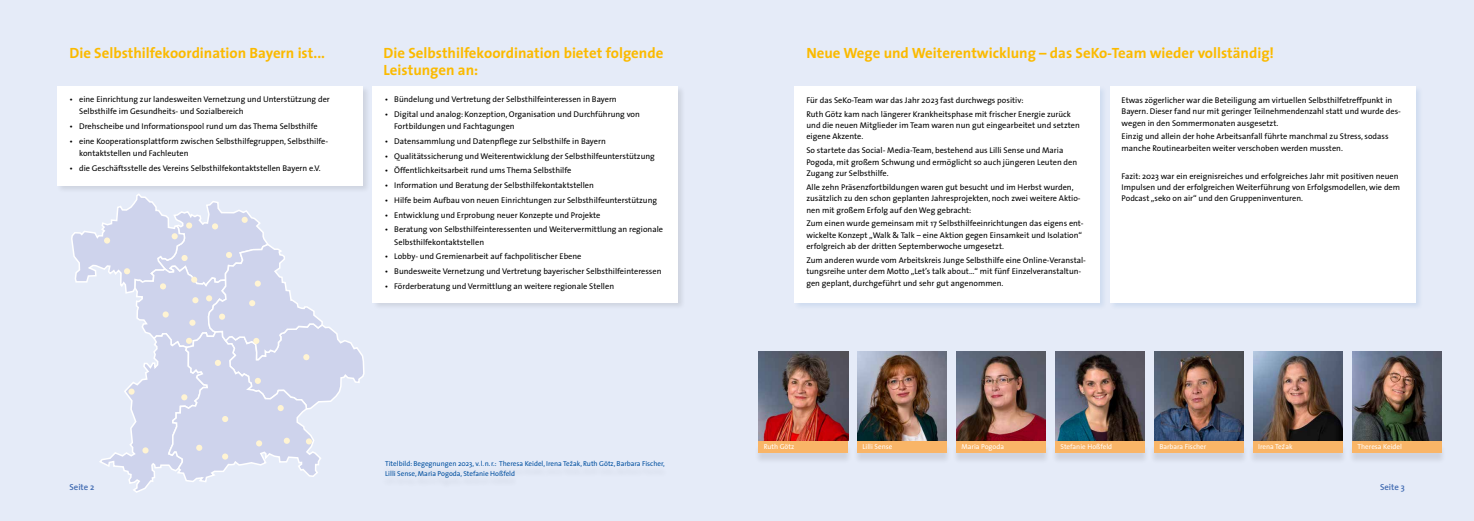
<style>
.page{position:relative;width:1474px;height:521px;background:#fff}
.page>*{position:absolute;margin:0;border:0;box-sizing:border-box;transform-origin:0 0}
.t1{font:700 14.88px/16.6px "The Sans";color:#fbba00}
.t2{font:600 8.75px "The Sans";color:#416bb2}
.t3{font:8.31px/11.4px "The Sans";color:#000}
.t4{font:7.17px/9.6px "The Sans";color:#004f9f}
.t5{font:7.17px "The Sans";color:#fff}
</style>
<div class="page">
<div style="left:0;top:0;width:1473px;height:521px;background:#e5ebf8"></div>
<div style="left:1108px;top:85px;width:315px;height:226px;background:#dbe4f4"></div>
<div style="left:1110px;top:86px;width:305px;height:217px;background:#fff"></div>
<div style="left:56px;top:85px;width:315px;height:109px;background:#000;opacity:.1"></div>
<div style="left:58px;top:86px;width:305px;height:99px;background:#fff"></div>
<div style="left:371px;top:85px;width:315px;height:226px;background:#000;opacity:.1"></div>
<div style="left:373px;top:86px;width:305px;height:217px;background:#fff"></div>
<svg style="left:70px;top:192px;width:295px;height:301px"></svg>
<div style="left:255px;top:280px;width:6px;height:7px;background:#fff4d3;border-radius:50%"></div>
<div style="left:104px;top:237px;width:6px;height:7px;background:#fff4d3;border-radius:50%"></div>
<div style="left:792px;top:85px;width:315px;height:226px;background:#dbe4f4"></div>
<div style="left:794px;top:86px;width:305px;height:217px;background:#fff"></div>
<img style="left:758px;top:352px;width:90px;height:89px">
<div style="left:754px;top:444px;width:98px;height:21px;background:#000;opacity:.1"></div>
<div style="left:758px;top:441px;width:90px;height:11px;background:#f9b567"></div>
<img style="left:1055px;top:352px;width:89px;height:89px">
<div style="left:1050px;top:444px;width:99px;height:21px;background:#000;opacity:.1"></div>
<div style="left:1055px;top:441px;width:89px;height:11px;background:#f9b567"></div>
<img style="left:1154px;top:352px;width:89px;height:89px">
<div style="left:1149px;top:444px;width:99px;height:21px;background:#000;opacity:.1"></div>
<div style="left:1154px;top:441px;width:89px;height:11px;background:#f9b567"></div>
<img style="left:1352px;top:352px;width:89px;height:89px">
<div style="left:1347px;top:444px;width:99px;height:21px;background:#000;opacity:.1"></div>
<div style="left:1352px;top:441px;width:89px;height:11px;background:#f9b567"></div>
<img style="left:857px;top:352px;width:89px;height:89px">
<div style="left:852px;top:444px;width:99px;height:21px;background:#000;opacity:.1"></div>
<div style="left:857px;top:441px;width:90px;height:11px;background:#f9b567"></div>
<img style="left:956px;top:352px;width:89px;height:89px">
<div style="left:951px;top:444px;width:99px;height:21px;background:#000;opacity:.1"></div>
<div style="left:956px;top:441px;width:89px;height:11px;background:#f9b567"></div>
<img style="left:1253px;top:352px;width:89px;height:89px">
<div style="left:1248px;top:444px;width:99px;height:21px;background:#000;opacity:.1"></div>
<div style="left:1253px;top:441px;width:89px;height:11px;background:#f9b567"></div>
<h1 class="t1" style="left:69px;top:44px;width:257px">Die Selbsthilfekoordination Bayern ist...</h1>
<h1 class="t1" style="left:383px;top:44px;width:281px">Die Selbsthilfekoordination bietet folgende<br>Leistungen an:</h1>
<p class="t3" style="left:79px;top:93px;width:252px;line-height:12.2px;text-indent:-10px">• eine Einrichtung zur landesweiten Vernetzung und Unterstützung der<br>Selbsthilfe im Gesundheits- und Sozialbereich</p>
<p class="t3" style="left:69px;top:120px;width:250px">• Drehscheibe und Informationspool rund um das Thema Selbsthilfe</p>
<p class="t3" style="left:79px;top:135px;width:250px;line-height:12.2px;text-indent:-10px">• eine Kooperationsplattform zwischen Selbsthilfegruppen, Selbsthilfe&shy;kontaktstellen und Fachleuten</p>
<p class="t3" style="left:69px;top:162px;width:253px">• die Geschäftsstelle des Vereins Selbsthilfekontaktstellen Bayern e.V.</p>
<p class="t3" style="left:384px;top:93px;width:233px">• Bündelung und Vertretung der Selbsthilfeinteressen in Bayern</p>
<p class="t3" style="left:394px;top:108px;width:247px;line-height:12.2px;text-indent:-10px">• Digital und analog: Konzeption, Organisation und Durchführung von<br>Fortbildungen und Fachtagungen</p>
<p class="t3" style="left:384px;top:135px;width:223px">• Datensammlung und Datenpflege zur Selbsthilfe in Bayern</p>
<p class="t3" style="left:384px;top:150px;width:272px">• Qualitätssicherung und Weiterentwicklung der Selbsthilfeunterstützung</p>
<p class="t3" style="left:384px;top:165px;width:188px">• Öffentlichkeitsarbeit rund ums Thema Selbsthilfe</p>
<p class="t3" style="left:384px;top:179px;width:211px">• Information und Beratung der Selbsthilfekontaktstellen</p>
<p class="t3" style="left:384px;top:194px;width:274px">• Hilfe beim Aufbau von neuen Einrichtungen zur Selbsthilfeunterstützung</p>
<p class="t3" style="left:384px;top:209px;width:217px">• Entwicklung und Erprobung neuer Konzepte und Projekte</p>
<p class="t3" style="left:394px;top:223px;width:270px;line-height:12.2px;text-indent:-10px">• Beratung von Selbsthilfeinteressenten und Weitervermittlung an regionale<br>Selbsthilfekontaktstellen</p>
<p class="t3" style="left:384px;top:251px;width:198px">• Lobby- und Gremienarbeit auf fachpolitischer Ebene</p>
<p class="t3" style="left:384px;top:265px;width:278px">• Bundesweite Vernetzung und Vertretung bayerischer Selbsthilfeinteressen</p>
<p class="t3" style="left:384px;top:280px;width:231px">• Förderberatung und Vermittlung an weitere regionale Stellen</p>
<p class="t4" style="left:385px;top:459px;width:281px">Titelbild: Begegnungen 2023, v. l. n. r.: Theresa Keidel, Irena Tezˇak, Ruth Götz, Barbara Fischer,<br>Lilli Sense, Maria Pogoda, Stefanie Hoßfeld</p>
<h1 class="t1" style="left:806px;top:44px;width:469px">Neue Wege und Weiterentwicklung – das SeKo-Team wieder vollständig!</h1>
<p class="t3" style="left:806px;top:93px;width:266px;line-height:13.8px">Für das SeKo-Team war das Jahr 2023 fast durchwegs positiv:<br>Ruth Götz kam nach längerer Krankheitsphase mit frischer Energie zurück</p>
<p class="t3" style="left:806px;top:119px;width:275px">und die neuen Mitglieder im Team waren nun gut eingearbeitet und setzten eigene Akzente.</p>
<p class="t3" style="left:806px;top:144px;width:272px">So startete das Social- Media-Team, bestehend aus Lilli Sense und Maria<br>Pogoda, mit großem Schwung und ermöglicht so auch jüngeren Leuten den<br>Zugang zur Selbsthilfe.</p>
<p class="t3" style="left:806px;top:181px;width:276px">Alle zehn Präsenzfortbildungen waren gut besucht und im Herbst wurden, zusätzlich zu den schon geplanten Jahresprojekten, noch zwei weitere Aktio&shy;nen mit großem Erfolg auf den Weg gebracht:</p>
<p class="t3" style="left:806px;top:218px;width:279px">Zum einen wurde gemeinsam mit 17 Selbsthilfeeinrichtungen das eigens ent&shy;wickelte Konzept „Walk &amp; Talk – eine Aktion gegen Einsamkeit und Isolation“ erfolgreich ab der dritten Septemberwoche umgesetzt.</p>
<p class="t3" style="left:806px;top:254px;width:281px">Zum anderen wurde vom Arbeitskreis Junge Selbsthilfe eine Online-Veranstal&shy;tungsreihe unter dem Motto „Let’s talk about…“ mit fünf Einzelveranstaltun&shy;gen geplant, durchgeführt und sehr gut angenommen.</p>
<p class="t3" style="left:1121px;top:94px;width:281px">Etwas zögerlicher war die Beteiligung am virtuellen Selbsthilfetreffpunkt in<br>Bayern. Dieser fand nur mit geringer Teilnehmendenzahl statt und wurde des&shy;wegen in den Sommermonaten ausgesetzt.</p>
<p class="t3" style="left:1121px;top:131px;width:268px">Einzig und allein der hohe Arbeitsanfall führte manchmal zu Stress, sodass manche Routinearbeiten weiter verschoben werden mussten.</p>
<p class="t3" style="left:1121px;top:170px;width:280px">Fazit: 2023 war ein ereignisreiches und erfolgreiches Jahr mit positiven neuen<br>Impulsen und der erfolgreichen Weiterführung von Erfolgsmodellen, wie dem<br>Podcast „seko on air“ und den Gruppeninventuren.</p>
<p class="t5" style="left:763px;top:440px;width:32px">Ruth Götz</p>
<p class="t5" style="left:862px;top:440px;width:31px">Lilli Sense</p>
<p class="t5" style="left:961px;top:440px;width:44px">Maria Pogoda</p>
<p class="t5" style="left:1060px;top:440px;width:53px">Stefanie Hoßfeld</p>
<p class="t5" style="left:1159px;top:440px;width:48px">Barbara Fischer</p>
<p class="t5" style="left:1258px;top:440px;width:36px">Irena Tezˇak</p>
<p class="t5" style="left:1357px;top:440px;width:46px">Theresa Keidel</p>
<p class="t2" style="left:69px;top:480px;width:27px">Seite 2</p>
<p class="t2" style="left:1379px;top:480px;width:26px">Seite 3</p>
</div>
